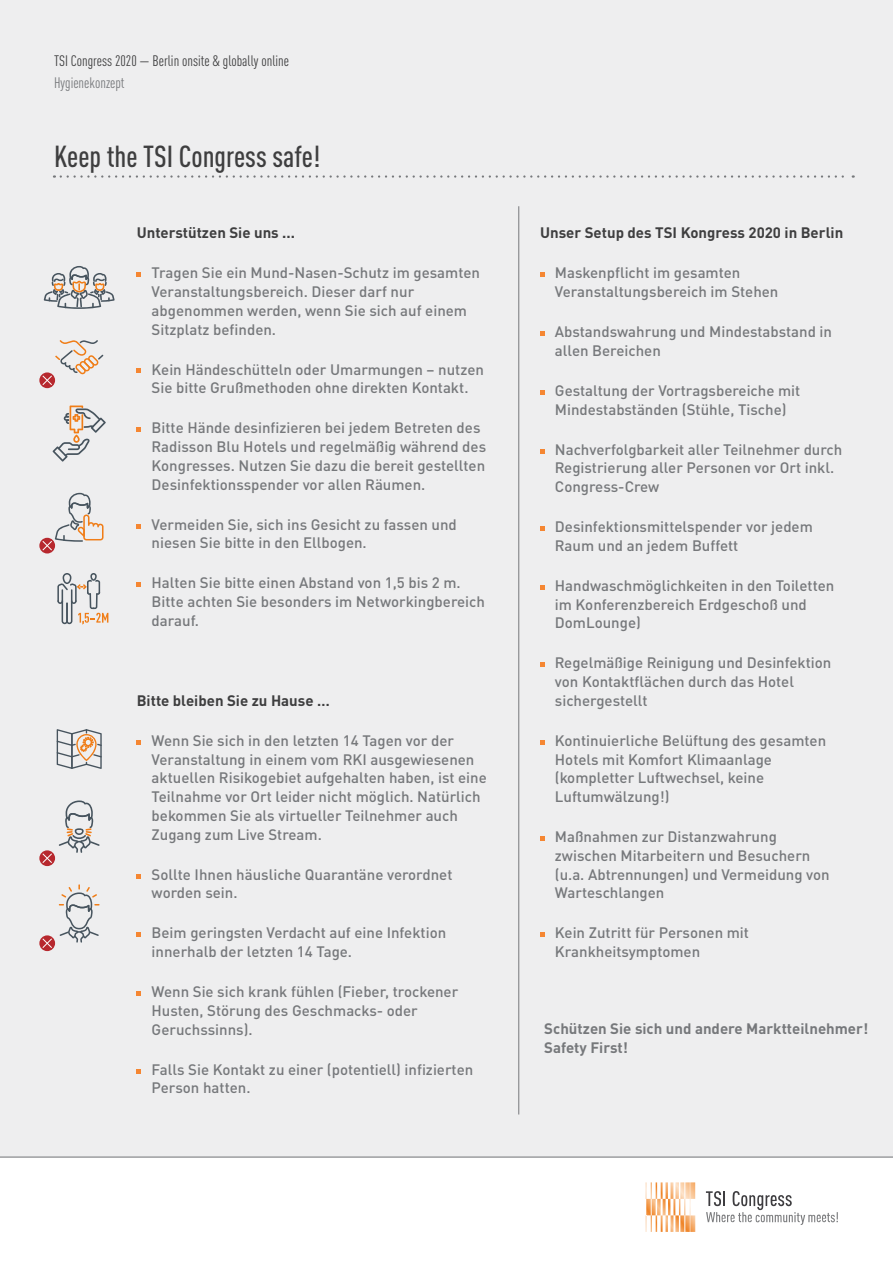
<style>
.page{position:relative;width:893px;height:1263px;background:#fff}
.page>*{position:absolute;margin:0;border:0;box-sizing:border-box;transform-origin:0 0}
.t1{font:500 30px "DIN Cond";color:#3e3e3f}
.t2{font:500 15px/18.8px "DINOT";color:#76787b}
.t3{font:700 15px "DINOT";color:#3e3e3f}
.t4{font:700 15px/18.8px "DINOT";color:#76787b}
.t5{font:15px "DIN Cond";color:#3e3e3f}
.t6{font:15px "DIN Cond";color:#76787b}
</style>
<div class="page">
<div style="left:0;top:0;width:893px;height:1157px;background:#eeeeef"></div>
<hr style="left:0;top:1157px;width:893px;height:1px;background:#76787b">
<svg style="left:137px;top:273px;width:4px;height:4px"></svg>
<svg style="left:137px;top:369px;width:4px;height:4px"></svg>
<svg style="left:137px;top:428px;width:4px;height:4px"></svg>
<svg style="left:137px;top:524px;width:4px;height:4px"></svg>
<svg style="left:137px;top:583px;width:4px;height:4px"></svg>
<svg style="left:137px;top:740px;width:4px;height:4px"></svg>
<svg style="left:137px;top:874px;width:4px;height:4px"></svg>
<svg style="left:137px;top:933px;width:4px;height:4px"></svg>
<svg style="left:137px;top:991px;width:4px;height:5px"></svg>
<svg style="left:137px;top:1069px;width:4px;height:4px"></svg>
<svg style="left:646px;top:1182px;width:49px;height:50px"></svg>
<svg style="left:706px;top:1191px;width:132px;height:34px"></svg>
<svg style="left:540px;top:273px;width:4px;height:4px"></svg>
<svg style="left:540px;top:331px;width:4px;height:5px"></svg>
<svg style="left:540px;top:390px;width:4px;height:4px"></svg>
<svg style="left:540px;top:449px;width:4px;height:4px"></svg>
<svg style="left:540px;top:526px;width:4px;height:5px"></svg>
<svg style="left:540px;top:585px;width:4px;height:4px"></svg>
<svg style="left:540px;top:663px;width:4px;height:4px"></svg>
<svg style="left:540px;top:740px;width:4px;height:4px"></svg>
<svg style="left:540px;top:836px;width:4px;height:5px"></svg>
<svg style="left:540px;top:933px;width:4px;height:4px"></svg>
<hr style="left:518px;top:206px;width:1px;height:908px;background:#76787b">
<svg style="left:39px;top:372px;width:16px;height:16px"></svg>
<svg style="left:39px;top:538px;width:16px;height:15px"></svg>
<svg style="left:39px;top:850px;width:16px;height:16px"></svg>
<svg style="left:42px;top:853px;width:10px;height:10px"></svg>
<svg style="left:39px;top:935px;width:16px;height:16px"></svg>
<svg style="left:42px;top:938px;width:10px;height:10px"></svg>
<svg style="left:61px;top:175px;width:793px;height:3px"></svg>
<svg style="left:53px;top:405px;width:53px;height:57px"></svg>
<svg style="left:57px;top:729px;width:45px;height:40px"></svg>
<svg style="left:59px;top:800px;width:41px;height:53px"></svg>
<svg style="left:59px;top:884px;width:41px;height:58px"></svg>
<svg style="left:42px;top:493px;width:62px;height:58px"></svg>
<svg style="left:42px;top:340px;width:61px;height:45px"></svg>
<svg style="left:44px;top:266px;width:71px;height:43px"></svg>
<svg style="left:57px;top:573px;width:51px;height:52px"></svg>
<p class="t5" style="left:54px;top:52px;width:237px">TSI Congress 2020 — Berlin onsite &amp; globally online</p>
<p class="t6" style="left:54px;top:74px;width:72px">Hygienekonzept</p>
<p class="t1" style="left:54px;top:138px;width:268px">Keep the TSI Congress safe!</p>
<p class="t3" style="left:137px;top:223px;width:160px">Unterstützen Sie uns ...</p>
<p class="t2" style="left:152px;top:263px;width:330px">Tragen Sie ein Mund-Nasen-Schutz im gesamten Veranstaltungsbereich. Dieser darf nur abgenommen werden, wenn Sie sich auf einem Sitzplatz befinden.</p>
<p class="t2" style="left:152px;top:359px;width:334px">Kein Händeschütteln oder Umarmungen – nutzen<br>Sie bitte Grußmethoden ohne direkten Kontakt.</p>
<p class="t2" style="left:152px;top:418px;width:336px">Bitte Hände desinfizieren bei jedem Betreten des Radisson Blu Hotels und regelmäßig während des Kongresses. Nutzen Sie dazu die bereit gestellten Desinfektionsspender vor allen Räumen.</p>
<p class="t2" style="left:152px;top:514px;width:307px">Vermeiden Sie, sich ins Gesicht zu fassen und niesen Sie bitte in den Ellbogen.</p>
<p class="t2" style="left:152px;top:573px;width:335px">Halten Sie bitte einen Abstand von 1,5 bis 2 m.<br>Bitte achten Sie besonders im Networkingbereich darauf.</p>
<p class="t3" style="left:137px;top:691px;width:195px">Bitte bleiben Sie zu Hause …</p>
<p class="t2" style="left:152px;top:731px;width:337px">Wenn Sie sich in den letzten 14 Tagen vor der Veranstaltung in einem vom RKI ausgewiesenen aktuellen Risikogebiet aufgehalten haben, ist eine Teilnahme vor Ort leider nicht möglich. Natürlich bekommen Sie als virtueller Teilnehmer auch Zugang zum Live Stream.</p>
<p class="t2" style="left:152px;top:864px;width:302px">Sollte Ihnen häusliche Quarantäne verordnet worden sein.</p>
<p class="t2" style="left:152px;top:923px;width:296px">Beim geringsten Verdacht auf eine Infektion innerhalb der letzten 14 Tage.</p>
<p class="t2" style="left:152px;top:982px;width:308px">Wenn Sie sich krank fühlen (Fieber, trockener<br>Husten, Störung des Geschmacks- oder<br>Geruchssinns).</p>
<p class="t2" style="left:152px;top:1059px;width:323px">Falls Sie Kontakt zu einer (potentiell) infizierten<br>Person hatten.</p>
<p class="t3" style="left:540px;top:223px;width:305px">Unser Setup des TSI Kongress 2020 in Berlin</p>
<p class="t2" style="left:555px;top:263px;width:225px">Maskenpflicht im gesamten<br>Veranstaltungsbereich im Stehen</p>
<p class="t2" style="left:555px;top:322px;width:279px">Abstandswahrung und Mindestabstand in allen Bereichen</p>
<p class="t2" style="left:555px;top:381px;width:247px">Gestaltung der Vortragsbereiche mit<br>Mindestabständen (Stühle, Tische)</p>
<p class="t2" style="left:555px;top:439px;width:289px">Nachverfolgbarkeit aller Teilnehmer durch<br>Registrierung aller Personen vor Ort inkl.<br>Congress-Crew</p>
<p class="t2" style="left:555px;top:517px;width:259px">Desinfektionsmittelspender vor jedem<br>Raum und an jedem Buffett</p>
<p class="t2" style="left:555px;top:576px;width:281px">Handwaschmöglichkeiten in den Toiletten im Konferenzbereich Erdgeschoß und<br>DomLounge)</p>
<p class="t2" style="left:555px;top:653px;width:278px">Regelmäßige Reinigung und Desinfektion von Kontaktflächen durch das Hotel sichergestellt</p>
<p class="t2" style="left:555px;top:731px;width:273px">Kontinuierliche Belüftung des gesamten<br>Hotels mit Komfort Klimaanlage (kompletter Luftwechsel, keine<br>Luftumwälzung!)</p>
<p class="t2" style="left:555px;top:827px;width:276px">Maßnahmen zur Distanzwahrung zwischen Mitarbeitern und Besuchern (u.a. Abtrennungen) und Vermeidung von<br>Warteschlangen</p>
<p class="t2" style="left:555px;top:923px;width:196px">Kein Zutritt für Personen mit<br>Krankheitsymptomen</p>
<p class="t4" style="left:544px;top:1019px;width:325px">Schützen Sie sich und andere Marktteilnehmer!<br>Safety First!</p>
</div>
